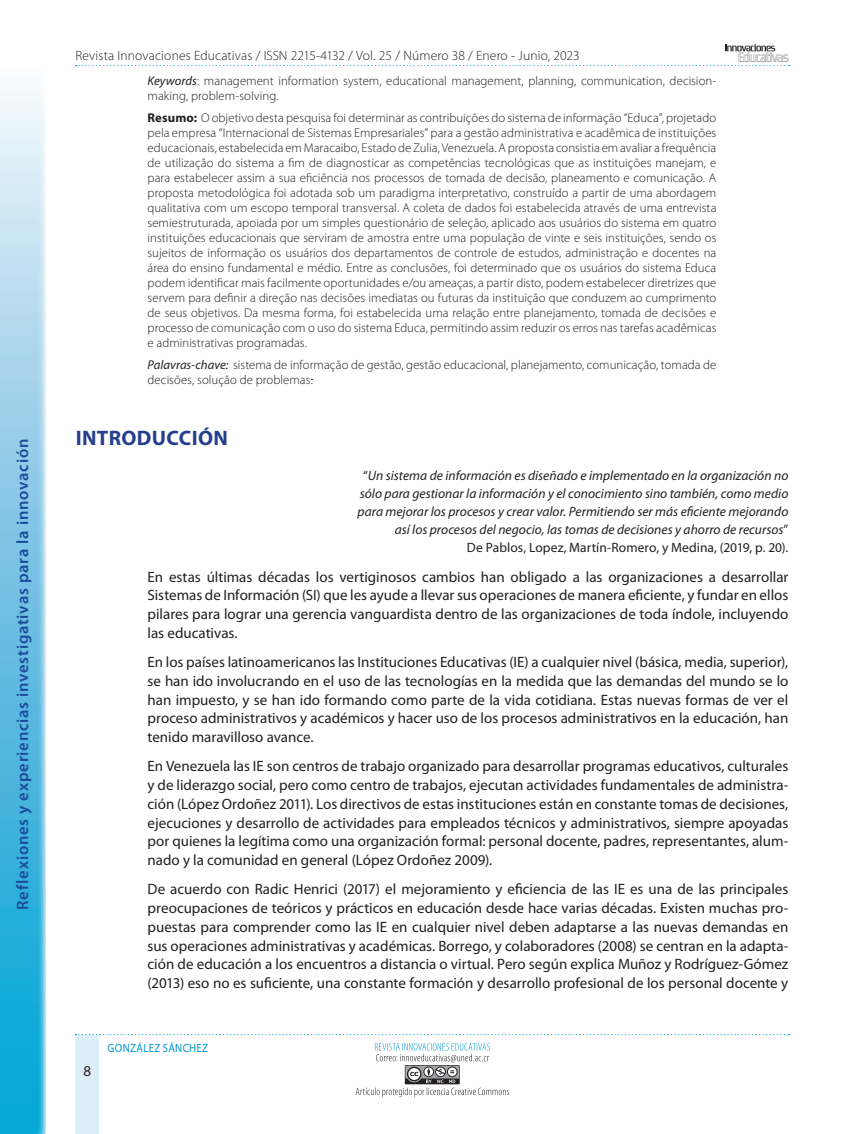
<style>
.page{position:relative;width:864px;height:1134px;background:#fff}
.page>*{position:absolute;margin:0;border:0;box-sizing:border-box;transform-origin:0 0}
.t1{font:700 21px "Myriad Pro";letter-spacing:.015em;color:#253f8e}
.t2{font:600 16.5px "Myriad Pro";letter-spacing:.045em;color:#1a4c99}
.t3{font:15px/18.8px "Myriad Pro";color:#231f20;text-align:justify}
.t4{font:italic 13.5px/18px "Myriad Pro";color:#231f20;text-align:right}
.t5{font:300 13.5px "Myriad Pro";letter-spacing:.01em;color:#231f20}
.t6{font:300 12.75px/15px "Myriad Pro";letter-spacing:.005em;color:#231f20}
.t7{font:12px "Myriad Pro";letter-spacing:.03em;color:#0097ce;scale:.9 1}
.s1{font-weight:400;font-style:italic}
.s2{font-weight:700}
.s3{font-style:normal}
</style>
<div class="page">
<svg style="left:76px;top:44px;width:713px;height:22px"></svg>
<div style="left:76px;top:1035px;width:23px;height:99px;background:#dceef7"></div>
<svg style="left:75px;top:1034px;width:714px;height:1px"></svg>
<svg style="left:356px;top:1043px;width:153px;height:54px"></svg>
<svg style="left:0;top:91px;width:46px;height:1043px;background:#78c7e5"></svg>
<p class="t2" style="left:13px;top:910px;width:473px;rotate:-90deg">Reflexiones y experiencias investigativas para la innovación</p>
<p class="t5" style="left:76px;top:48px;width:506px">Revista Innovaciones Educativas / ISSN 2215-4132 / Vol. 25 / Número 38 / Enero - Junio, 2023</p>
<p class="t6" style="left:148px;top:74px;width:570px"><span class="s1">Keywords</span>: management information system, educational management, planning, communication, decision&shy;making, problem-solving.</p>
<p class="t6" style="left:148px;top:110px;width:570px;text-align:justify"><span class="s2">Resumo:</span> O objetivo desta pesquisa foi determinar as contribuições do sistema de informação “Educa”, projetado pela empresa “Internacional de Sistemas Empresariales” para a gestão administrativa e acadêmica de instituições educacionais, estabelecida em Maracaibo, Estado de Zulia, Venezuela. A proposta consistia em avaliar a frequência de utilização do sistema a fim de diagnosticar as competências tecnológicas que as instituições manejam, e para estabelecer assim a sua eficiência nos processos de tomada de decisão, planeamento e comunicação. A proposta metodológica foi adotada sob um paradigma interpretativo, construído a partir de uma abordagem qualitativa com um escopo temporal transversal. A coleta de dados foi estabelecida através de uma entrevista semiestruturada, apoiada por um simples questionário de seleção, aplicado aos usuários do sistema em quatro instituições educacionais que serviram de amostra entre uma população de vinte e seis instituições, sendo os sujeitos de informação os usuários dos departamentos de controle de estudos, administração e docentes na área do ensino fundamental e médio. Entre as conclusões, foi determinado que os usuários do sistema Educa podem identificar mais facilmente oportunidades e/ou ameaças, a partir disto, podem estabelecer diretrizes que servem para definir a direção nas decisões imediatas ou futuras da instituição que conduzem ao cumprimento de seus objetivos. Da mesma forma, foi estabelecida uma relação entre planejamento, tomada de decisões e processo de comunicação com o uso do sistema Educa, permitindo assim reduzir os erros nas tarefas acadêmicas e administrativas programadas.</p>
<p class="t6" style="left:148px;top:357px;width:570px"><span class="s1">Palavras-chave:</span> sistema de informação de gestão, gestão educacional, planejamento, comunicação, tomada de decisões, solução de problemas.</p>
<h1 class="t1" style="left:76px;top:426px;width:154px">INTRODUCCIÓN</h1>
<p class="t4" style="left:358px;top:467px;width:432px"><span class="s3">“</span>Un sistema de información es diseñado e implementado en la organización no sólo para gestionar la información y el conocimiento sino también, como medio para mejorar los procesos y crear valor. Permitiendo ser más eficiente mejorando así los procesos del negocio, las tomas de decisiones y ahorro de recursos<span class="s3">”<br>De Pablos, Lopez, Martín-Romero, y Medina, (2019, p. 20).</span></p>
<p class="t3" style="left:148px;top:568px;width:642px">En estas últimas décadas los vertiginosos cambios han obligado a las organizaciones a desarrollar Sistemas de Información (SI) que les ayude a llevar sus operaciones de manera eficiente, y fundar en ellos pilares para lograr una gerencia vanguardista dentro de las organizaciones de toda índole, incluyendo las educativas.</p>
<p class="t3" style="left:148px;top:653px;width:642px">En los países latinoamericanos las Instituciones Educativas (IE) a cualquier nivel (básica, media, superior), se han ido involucrando en el uso de las tecnologías en la medida que las demandas del mundo se lo han impuesto, y se han ido formando como parte de la vida cotidiana. Estas nuevas formas de ver el proceso administrativos y académicos y hacer uso de los procesos administrativos en la educación, han tenido maravilloso avance.</p>
<p class="t3" style="left:148px;top:757px;width:642px">En Venezuela las IE son centros de trabajo organizado para desarrollar programas educativos, culturales y de liderazgo social, pero como centro de trabajos, ejecutan actividades fundamentales de administra&shy;ción (López Ordoñez 2011). Los directivos de estas instituciones están en constante tomas de decisiones, ejecuciones y desarrollo de actividades para empleados técnicos y administrativos, siempre apoyadas por quienes la legítima como una organización formal: personal docente, padres, representantes, alum&shy;nado y la comunidad en general (López Ordoñez 2009).</p>
<p class="t3" style="left:148px;top:880px;width:642px">De acuerdo con Radic Henrici (2017) el mejoramiento y eficiencia de las IE es una de las principales preocupaciones de teóricos y prácticos en educación desde hace varias décadas. Existen muchas pro&shy;puestas para comprender como las IE en cualquier nivel deben adaptarse a las nuevas demandas en sus operaciones administrativas y académicas. Borrego, y colaboradores (2008) se centran en la adapta&shy;ción de educación a los encuentros a distancia o virtual. Pero según explica Muñoz y Rodríguez-Gómez (2013) eso no es suficiente, una constante formación y desarrollo profesional de los personal docente y</p>
<p class="t3" style="left:83px;top:1062px;width:9px">8</p>
<p class="t7" style="left:108px;top:1041px;width:113px">GONZÁLEZ SÁNCHEZ</p>
</div>
